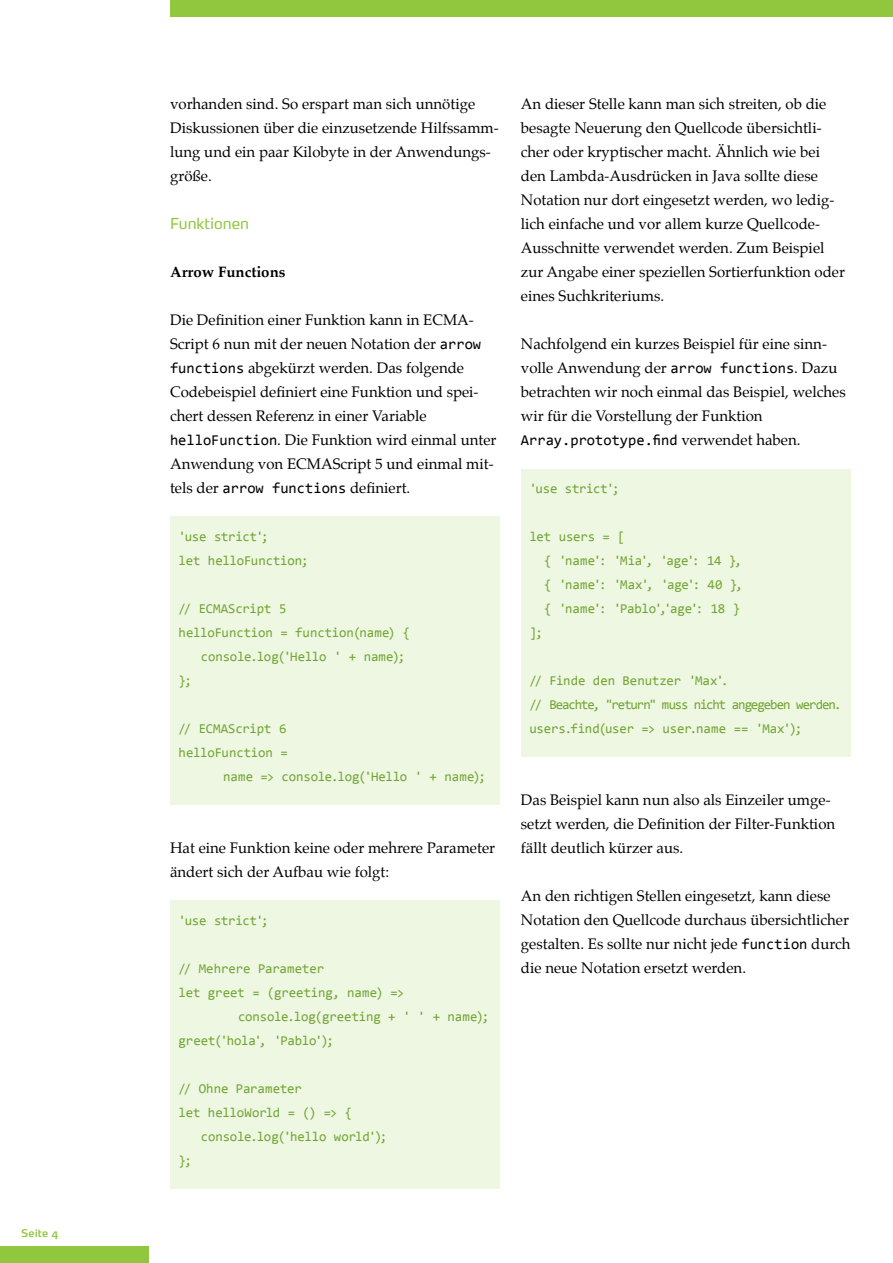
<style>
.page{position:relative;width:893px;height:1263px;background:#fff}
.page>*{position:absolute;margin:0;border:0;box-sizing:border-box;transform-origin:0 0}
.t1{font:15px/24px "Palatino";color:#000}
.t2{font:15px "Consolas";color:#000}
.t3{font:700 15px "Palatino";color:#000}
.t4{font:15px "Max OT";color:#90c73f}
.t5{font:13.5px/24px "Consolas";letter-spacing:-.015em;color:#73a534}
.t6{font:13.5px/24px "Consolas";letter-spacing:-.04em;color:#73a534}
.t7{font:600 10.5px "Max OT";color:#90c73f}
.s1{font-family:"Consolas"}
.s2{font-family:"Palatino"}
</style>
<div class="page">
<div style="left:170px;top:0;width:723px;height:17px;background:#90c73f"></div>
<div style="left:0;top:1246px;width:149px;height:17px;background:#90c73f"></div>
<div style="left:170px;top:516px;width:330px;height:289px;background:#eef7e2"></div>
<div style="left:170px;top:900px;width:330px;height:289px;background:#eef7e2"></div>
<div style="left:521px;top:469px;width:329px;height:288px;background:#eef7e2"></div>
<p class="t7" style="left:21px;top:1227px;width:39px">Seite 4</p>
<p class="t1" style="left:170px;top:92px;width:330px">vorhanden sind. So erspart man sich unnötige Diskussionen über die einzusetzende Hilfssamm&shy;lung und ein paar Kilobyte in der Anwendungs&shy;größe.</p>
<p class="t4" style="left:170px;top:214px;width:81px">Funktionen</p>
<p class="t3" style="left:170px;top:259px;width:117px">Arrow Functions</p>
<p class="t1" style="left:170px;top:308px;width:328px">Die Definition einer Funktion kann in ECMA-Script 6 nun mit der neuen Notation der <span class="s1">arrow functions</span> abgekürzt werden. Das folgende Codebeispiel definiert eine Funktion und spei&shy;chert dessen Referenz in einer Variable <span class="s1">helloFunction</span>. Die Funktion wird einmal unter Anwendung von ECMAScript 5 und einmal mit&shy;tels der <span class="s1">arrow functions</span> definiert.</p>
<p class="t5" style="left:179px;top:524px;width:132px">'use strict';<br>let helloFunction;</p>
<p class="t5" style="left:179px;top:596px;width:109px">// ECMAScript 5</p>
<p class="t5" style="left:179px;top:620px;width:233px">helloFunction = function(name) {</p>
<p class="t5" style="left:201px;top:644px;width:206px">console.log('Hello ' + name);</p>
<p class="t5" style="left:179px;top:668px;width:15px">};</p>
<p class="t5" style="left:179px;top:716px;width:109px">// ECMAScript 6</p>
<p class="t5" style="left:179px;top:740px;width:111px">helloFunction =</p>
<p class="t5" style="left:223px;top:764px;width:264px">name =&gt; console.log('Hello ' + name);</p>
<p class="t1" style="left:170px;top:836px;width:327px">Hat eine Funktion keine oder mehrere Parameter ändert sich der Aufbau wie folgt:</p>
<p class="t5" style="left:179px;top:908px;width:92px">'use strict';</p>
<p class="t5" style="left:179px;top:956px;width:147px">// Mehrere Parameter</p>
<p class="t5" style="left:179px;top:980px;width:227px">let greet = (greeting, name) =&gt;</p>
<p class="t5" style="left:238px;top:1004px;width:253px">console.log(greeting + ' ' + name);</p>
<p class="t5" style="left:179px;top:1028px;width:157px">greet('hola', 'Pablo');</p>
<p class="t5" style="left:179px;top:1076px;width:125px">// Ohne Parameter</p>
<p class="t5" style="left:179px;top:1100px;width:175px">let helloWorld = () =&gt; {</p>
<p class="t5" style="left:201px;top:1124px;width:188px">console.log('hello world');</p>
<p class="t5" style="left:179px;top:1148px;width:15px">};</p>
<p class="t1" style="left:521px;top:92px;width:326px">An dieser Stelle kann man sich streiten, ob die besagte Neuerung den Quellcode übersichtli&shy;cher oder kryptischer macht. Ähnlich wie bei den Lambda-Ausdrücken in Java sollte diese Notation nur dort eingesetzt werden, wo ledig&shy;lich einfache und vor allem kurze Quellcode-Ausschnitte verwendet werden. Zum Beispiel zur Angabe einer speziellen Sortierfunktion oder eines Suchkriteriums.</p>
<p class="t1" style="left:521px;top:332px;width:326px">Nachfolgend ein kurzes Beispiel für eine sinn&shy;volle Anwendung der <span class="s1">arrow functions</span>. Dazu betrachten wir noch einmal das Beispiel, welches wir für die Vorstellung der Funktion</p>
<p class="t2" style="left:521px;top:431px;width:281px">Array.prototype.find <span class="s2">verwendet haben.</span></p>
<p class="t5" style="left:529px;top:476px;width:92px">'use strict';</p>
<p class="t5" style="left:529px;top:524px;width:97px">let users = [</p>
<p class="t5" style="left:544px;top:548px;width:199px">{ 'name': 'Mia', 'age': 14 },</p>
<p class="t5" style="left:544px;top:572px;width:200px">{ 'name': 'Max', 'age': 40 },</p>
<p class="t5" style="left:544px;top:596px;width:197px">{ 'name': 'Pablo','age': 18 }</p>
<p class="t5" style="left:529px;top:620px;width:15px">];</p>
<p class="t6" style="left:529px;top:668px;width:314px">// Finde den Benutzer 'Max'.<br>// Beachte, "return" muss nicht angegeben werden. users.find(user =&gt; user.name == 'Max');</p>
<p class="t1" style="left:521px;top:788px;width:316px">Das Beispiel kann nun also als Einzeiler umge&shy;setzt werden, die Definition der Filter-Funktion fällt deutlich kürzer aus.</p>
<p class="t1" style="left:521px;top:884px;width:331px">An den richtigen Stellen eingesetzt, kann diese Notation den Quellcode durchaus übersichtlicher gestalten. Es sollte nur nicht jede <span class="s1">function</span> durch die neue Notation ersetzt werden.</p>
</div>
